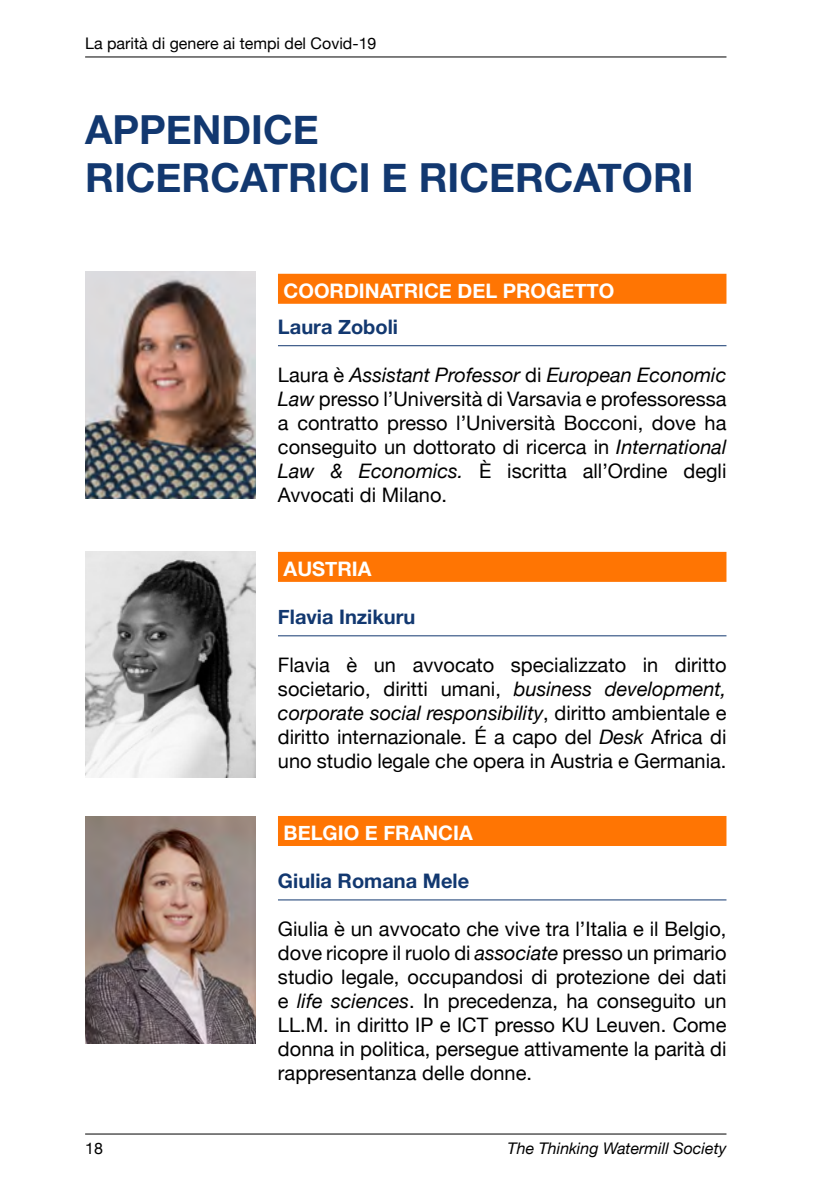
<style>
.page{position:relative;width:840px;height:1191px;background:#fff}
.page>*{position:absolute;margin:0;border:0;box-sizing:border-box;transform-origin:0 0}
.t1{font:700 40px/48px "Helvetica Neue";color:#123870}
.t2{font:20px/24px "Helvetica Neue";color:#000;text-align:justify}
.t3{font:700 20px "Helvetica Neue";color:#fff}
.t4{font:700 20px "Helvetica Neue";color:#123870}
.t5{font:16px "Helvetica Neue";color:#000}
.t6{font:italic 16px "Helvetica Neue";color:#000}
.s1{font-style:italic}
</style>
<div class="page">
<hr style="left:85px;top:57px;width:641px;height:1px;background:#000">
<hr style="left:85px;top:1133px;width:641px;height:1px;background:#000">
<div style="left:278px;top:274px;width:448px;height:30px;background:#ff7503"></div>
<hr style="left:278px;top:345px;width:448px;height:1px;background:#123870">
<div style="left:278px;top:552px;width:448px;height:30px;background:#ff7503"></div>
<hr style="left:278px;top:635px;width:448px;height:1px;background:#123870">
<div style="left:278px;top:816px;width:448px;height:30px;background:#ff7503"></div>
<hr style="left:278px;top:899px;width:448px;height:1px;background:#123870">
<img style="left:85px;top:272px;width:170px;height:226px">
<img style="left:85px;top:551px;width:170px;height:227px">
<img style="left:85px;top:816px;width:170px;height:227px">
<p class="t5" style="left:85px;top:32px;width:293px">La parità di genere ai tempi del Covid-19</p>
<h1 class="t1" style="left:85px;top:107px;width:609px">APPENDICE<br>RICERCATRICI E RICERCATORI</h1>
<p class="t3" style="left:283px;top:275px;width:332px">COORDINATRICE DEL PROGETTO</p>
<p class="t4" style="left:278px;top:311px;width:121px">Laura Zoboli</p>
<p class="t2" style="left:278px;top:364px;width:450px">Laura è <span class="s1">Assistant Professor</span> di <span class="s1">European Economic Law</span> presso l’Università di Varsavia e professoressa a contratto presso l’Università Bocconi, dove ha conseguito un dottorato di ricerca in <span class="s1">International Law &amp; Economics.</span> È iscritta all’Ordine degli Avvocati di Milano.</p>
<p class="t3" style="left:283px;top:553px;width:89px">AUSTRIA</p>
<p class="t4" style="left:278px;top:601px;width:139px">Flavia Inzikuru</p>
<p class="t2" style="left:278px;top:654px;width:450px">Flavia è un avvocato specializzato in diritto societario, diritti umani, <span class="s1">business development, corporate social responsibility</span>, diritto ambientale e diritto internazionale. É a capo del <span class="s1">Desk</span> Africa di uno studio legale che opera in Austria e Germania.</p>
<p class="t3" style="left:283px;top:817px;width:190px">BELGIO E FRANCIA</p>
<p class="t4" style="left:278px;top:865px;width:192px">Giulia Romana Mele</p>
<p class="t2" style="left:278px;top:918px;width:450px">Giulia è un avvocato che vive tra l’Italia e il Belgio, dove ricopre il ruolo di <span class="s1">associate</span> presso un primario studio legale, occupandosi di protezione dei dati e <span class="s1">life sciences</span>. In precedenza, ha conseguito un LL.M. in diritto IP e ICT presso KU Leuven. Come donna in politica, persegue attivamente la parità di rappresentanza delle donne.</p>
<p class="t5" style="left:85px;top:1137px;width:19px">18</p>
<p class="t6" style="left:507px;top:1137px;width:220px">The Thinking Watermill Society</p>
</div>
